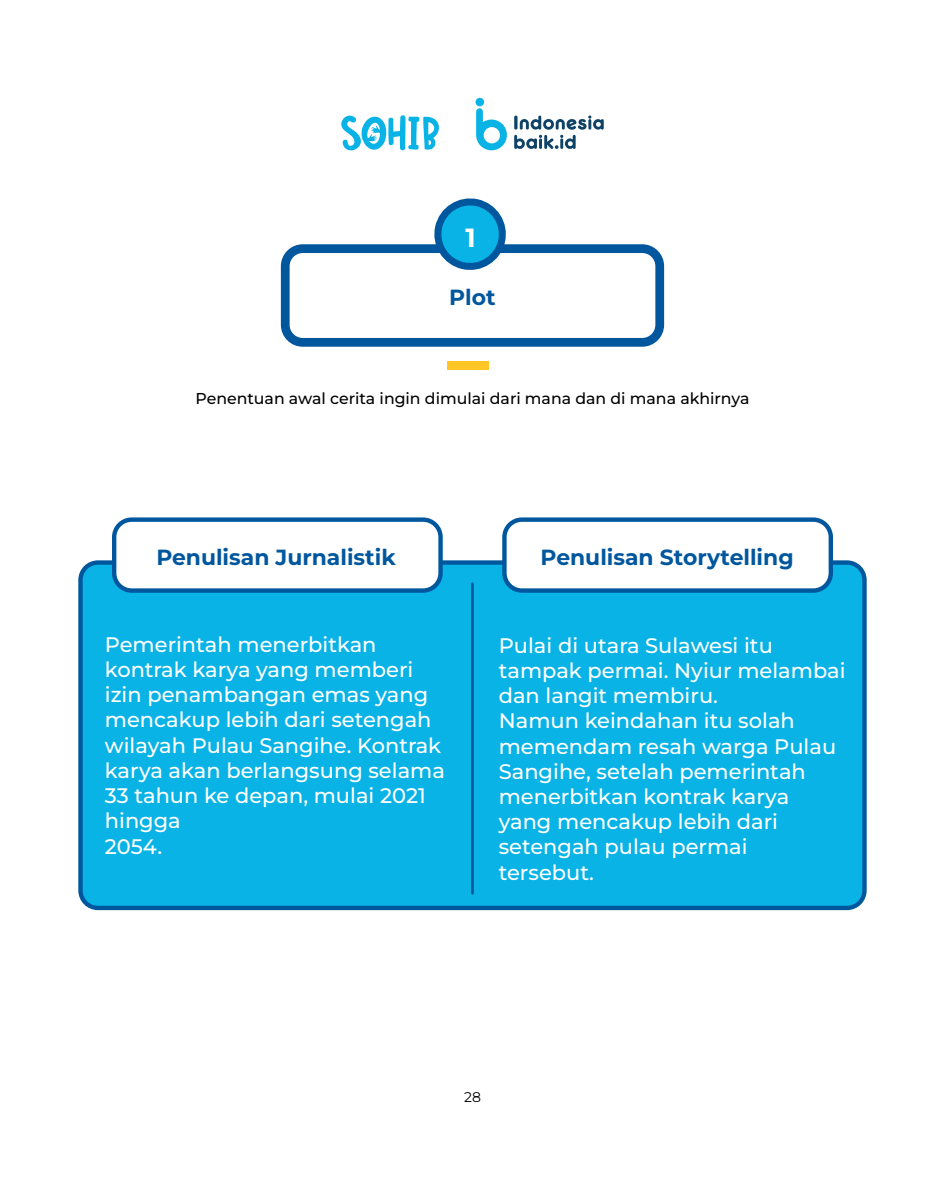
<style>
.page{position:relative;width:945px;height:1182px;background:#fff}
.page>*{position:absolute;margin:0;border:0;box-sizing:border-box;transform-origin:0 0}
.t1{font:700 26.25px "Montserrat";color:#fff}
.t2{font:700 21.88px "Montserrat";color:#00579e}
.t3{font:500 21px/25.2px "Montserrat";color:#fff}
.t4{font:500 15.75px "Montserrat";color:#000}
.t5{font:14px "Montserrat";color:#000}
</style>
<div class="page">
<div style="left:281px;top:244px;width:383px;height:102px;border:9px solid #00579e;border-radius:18px"></div>
<div style="left:447px;top:360px;width:42px;height:9px;background:#ffc626"></div>
<svg style="left:435px;top:199px;width:75px;height:70px"></svg>
<div style="left:80px;top:562px;width:784px;height:345px;background:#09b3e6;border-radius:18px"></div>
<div style="left:78px;top:560px;width:789px;height:350px;border:4px solid #00579e;border-radius:18px"></div>
<hr style="left:471px;top:583px;width:3px;height:310px;background:#00579e">
<div style="left:114px;top:519px;width:327px;height:71px;background:#fff;border-radius:18px"></div>
<div style="left:112px;top:517px;width:331px;height:75px;border:4px solid #00579e;border-radius:18px"></div>
<div style="left:504px;top:519px;width:327px;height:71px;background:#fff;border-radius:18px"></div>
<div style="left:502px;top:517px;width:331px;height:75px;border:4px solid #00579e;border-radius:18px"></div>
<svg style="left:341px;top:115px;width:98px;height:35px"></svg>
<svg style="left:476px;top:108px;width:31px;height:42px"></svg>
<div style="left:476px;top:98px;width:8px;height:8px;background:#0ab3e6;border-radius:50%"></div>
<svg style="left:514px;top:115px;width:90px;height:34px"></svg>
<p class="t1" style="left:465px;top:220px;width:12px">1</p>
<p class="t2" style="left:449px;top:283px;width:48px">Plot</p>
<p class="t4" style="left:196px;top:388px;width:555px">Penentuan awal cerita ingin dimulai dari mana dan di mana akhirnya</p>
<p class="t2" style="left:156px;top:543px;width:241px">Penulisan Jurnalistik</p>
<p class="t2" style="left:541px;top:543px;width:255px">Penulisan Storytelling</p>
<p class="t3" style="left:105px;top:631px;width:342px">Pemerintah menerbitkan kontrak karya yang memberi izin penambangan emas yang mencakup lebih dari setengah wilayah Pulau Sangihe. Kontrak karya akan berlangsung selama<br>33 tahun ke depan, mulai 2021 hingga<br>2054.</p>
<p class="t3" style="left:499px;top:632px;width:348px">Pulai di utara Sulawesi itu tampak permai. Nyiur melambai dan langit membiru.<br>Namun keindahan itu solah memendam resah warga Pulau<br>Sangihe, setelah pemerintah menerbitkan kontrak karya yang mencakup lebih dari setengah pulau permai tersebut.</p>
<p class="t5" style="left:464px;top:1087px;width:18px">28</p>
</div>
